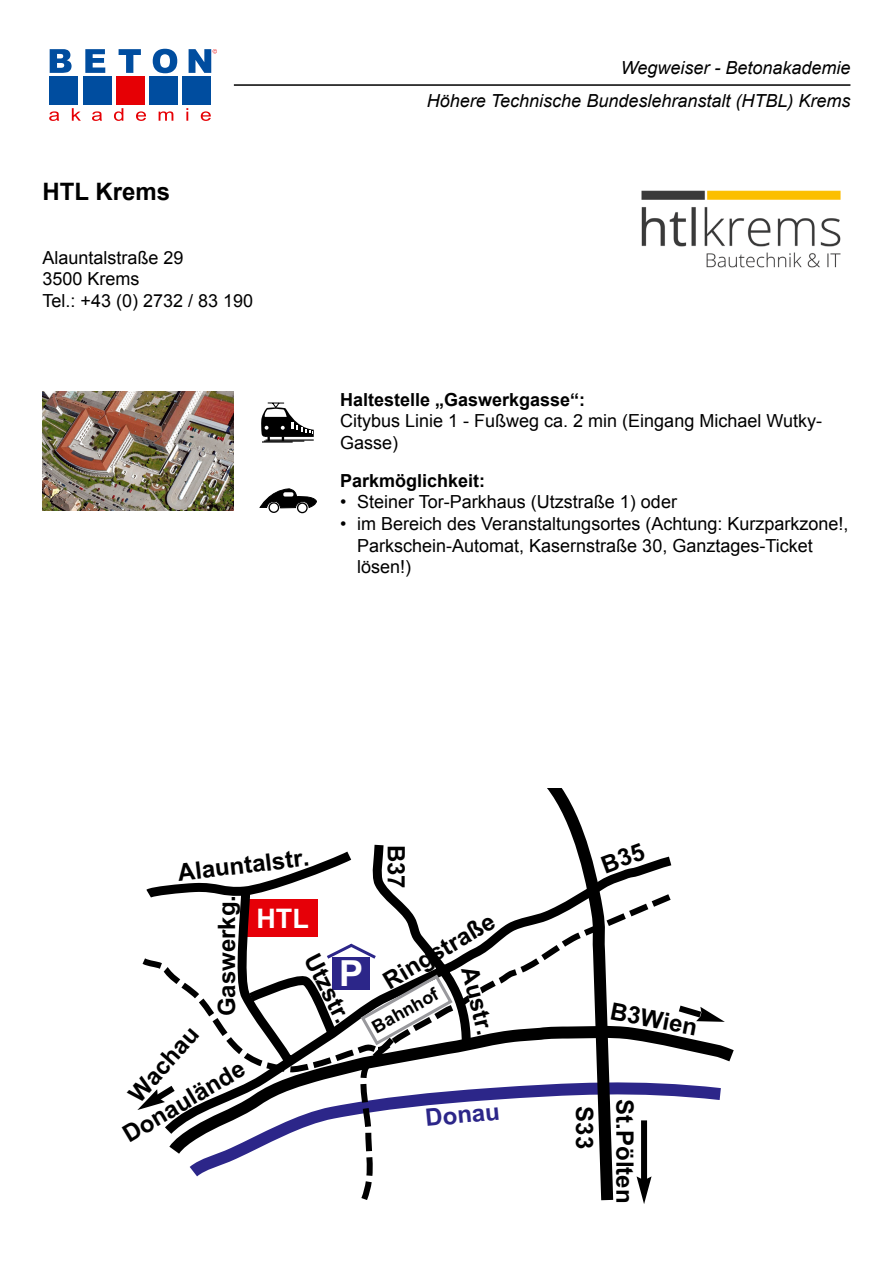
<style>
.page{position:relative;width:893px;height:1263px;background:#fff}
.page>*{position:absolute;margin:0;border:0;box-sizing:border-box;transform-origin:0 0}
.t1{font:700 36px "Arial";color:#fff}
.t2{font:700 27px "Arial";color:#fff}
.t3{font:700 24px "Arial";color:#000}
.t4{font:700 24px "Arial";color:#2c2689}
.t5{font:18px/21.6px "Arial";color:#000}
.t6{font:italic 18px "Arial";color:#000}
.t7{font:700 18px "Arial";color:#000}
.s1{font-weight:700}
</style>
<div class="page">
<svg style="left:681px;top:1005px;width:41px;height:15px"></svg>
<svg style="left:169px;top:1020px;width:565px;height:132px"></svg>
<svg style="left:176px;top:1076px;width:557px;height:101px"></svg>
<svg style="left:356px;top:1143px;width:321px;height:57px"></svg>
<svg style="left:165px;top:844px;width:516px;height:299px"></svg>
<svg style="left:146px;top:844px;width:215px;height:62px"></svg>
<svg style="left:461px;top:973px;width:30px;height:49px"></svg>
<svg style="left:137px;top:941px;width:318px;height:169px"></svg>
<img style="left:641px;top:190px;width:200px;height:78px">
<div style="left:49px;top:76px;width:29px;height:29px;background:#004d9f"></div>
<div style="left:83px;top:76px;width:29px;height:29px;background:#004d9f"></div>
<div style="left:116px;top:76px;width:29px;height:29px;background:#e60005"></div>
<div style="left:149px;top:76px;width:29px;height:29px;background:#004d9f"></div>
<div style="left:182px;top:76px;width:29px;height:29px;background:#004d9f"></div>
<svg style="left:50px;top:49px;width:22px;height:24px"></svg>
<svg style="left:85px;top:49px;width:20px;height:24px"></svg>
<svg style="left:119px;top:49px;width:22px;height:24px"></svg>
<svg style="left:153px;top:49px;width:24px;height:24px"></svg>
<svg style="left:49px;top:111px;width:10px;height:10px"></svg>
<svg style="left:72px;top:108px;width:9px;height:13px"></svg>
<svg style="left:92px;top:111px;width:10px;height:10px"></svg>
<svg style="left:114px;top:108px;width:9px;height:13px"></svg>
<svg style="left:136px;top:111px;width:10px;height:10px"></svg>
<svg style="left:159px;top:111px;width:14px;height:10px"></svg>
<svg style="left:186px;top:108px;width:2px;height:13px"></svg>
<svg style="left:201px;top:111px;width:10px;height:10px"></svg>
<svg style="left:189px;top:49px;width:28px;height:24px"></svg>
<hr style="left:234px;top:84px;width:616px;height:2px;background:#000">
<svg style="left:259px;top:489px;width:58px;height:25px"></svg>
<svg style="left:283px;top:492px;width:11px;height:4px"></svg>
<hr style="left:262px;top:441px;width:31px;height:2px;background:#000">
<svg style="left:261px;top:402px;width:53px;height:39px"></svg>
<hr style="left:266px;top:439px;width:48px;height:2px;background:#000">
<hr style="left:264px;top:440px;width:40px;height:2px;background:#000">
<img style="left:43px;top:391px;width:191px;height:119px">
<svg style="left:522px;top:789px;width:130px;height:415px"></svg>
<p class="t3" style="left:43px;top:176px;width:129px">HTL Krems</p>
<p class="t5" style="left:43px;top:247px;width:143px">Alauntalstraße 29</p>
<p class="t5" style="left:43px;top:268px;width:99px">3500 Krems</p>
<p class="t5" style="left:43px;top:290px;width:212px">Tel.: +43 (0) 2732 / 83 190</p>
<p class="t6" style="left:621px;top:56px;width:231px">Wegweiser - Betonakademie</p>
<p class="t6" style="left:427px;top:89px;width:425px">Höhere Technische Bundeslehranstalt (HTBL) Krems</p>
<p class="t5" style="left:340px;top:389px;width:483px"><span class="s1">Haltestelle „Gaswerkgasse“:<br></span>Citybus Linie 1 - Fußweg ca. 2 min (Eingang Michael Wutky-<br>Gasse)</p>
<p class="t7" style="left:340px;top:468px;width:147px">Parkmöglichkeit:</p>
<p class="t5" style="left:340px;top:491px;width:338px">• Steiner Tor-Parkhaus (Utzstraße 1) oder</p>
<p class="t5" style="left:357px;top:513px;width:493px;text-indent:-17px">• im Bereich des Veranstaltungsortes (Achtung: Kurzparkzone!,<br>Parkschein-Automat, Kasernstraße 30, Ganztages-Ticket lösen!)</p>
<p class="t3" style="left:176px;top:857px;width:134px;rotate:-7deg">Alauntalstr.</p>
<p class="t3" style="left:412px;top:845px;width:46px;rotate:90deg">B37</p>
<p class="t3" style="left:211px;top:1016px;width:123px;rotate:-90deg">Gaswerkg.</p>
<p class="t3" style="left:121px;top:1088px;width:94px;rotate:-49deg">Wachau</p>
<p class="t3" style="left:117px;top:1123px;width:139px;rotate:-31deg">Donaulände</p>
<p class="t2" style="left:256px;top:900px;width:54px">HTL</p>
<p class="t3" style="left:325px;top:947px;width:76px;rotate:63deg">Utzstr.</p>
<p class="t1" style="left:339px;top:949px;width:26px">P</p>
<p class="t3" style="left:377px;top:969px;width:127px;rotate:-31deg">Ringstraße</p>
<p class="t3" style="left:485px;top:963px;width:71px;rotate:76deg">Austr.</p>
<p class="t7" style="left:368px;top:1017px;width:74px;rotate:-29deg">Bahnhof</p>
<p class="t4" style="left:424px;top:1102px;width:76px;rotate:-5deg">Donau</p>
<p class="t3" style="left:614px;top:995px;width:90px;rotate:11deg">B3Wien</p>
<p class="t3" style="left:601px;top:1106px;width:44px;rotate:90deg">S33</p>
<p class="t3" style="left:641px;top:1099px;width:106px;rotate:90deg">St.Pölten</p>
</div>
